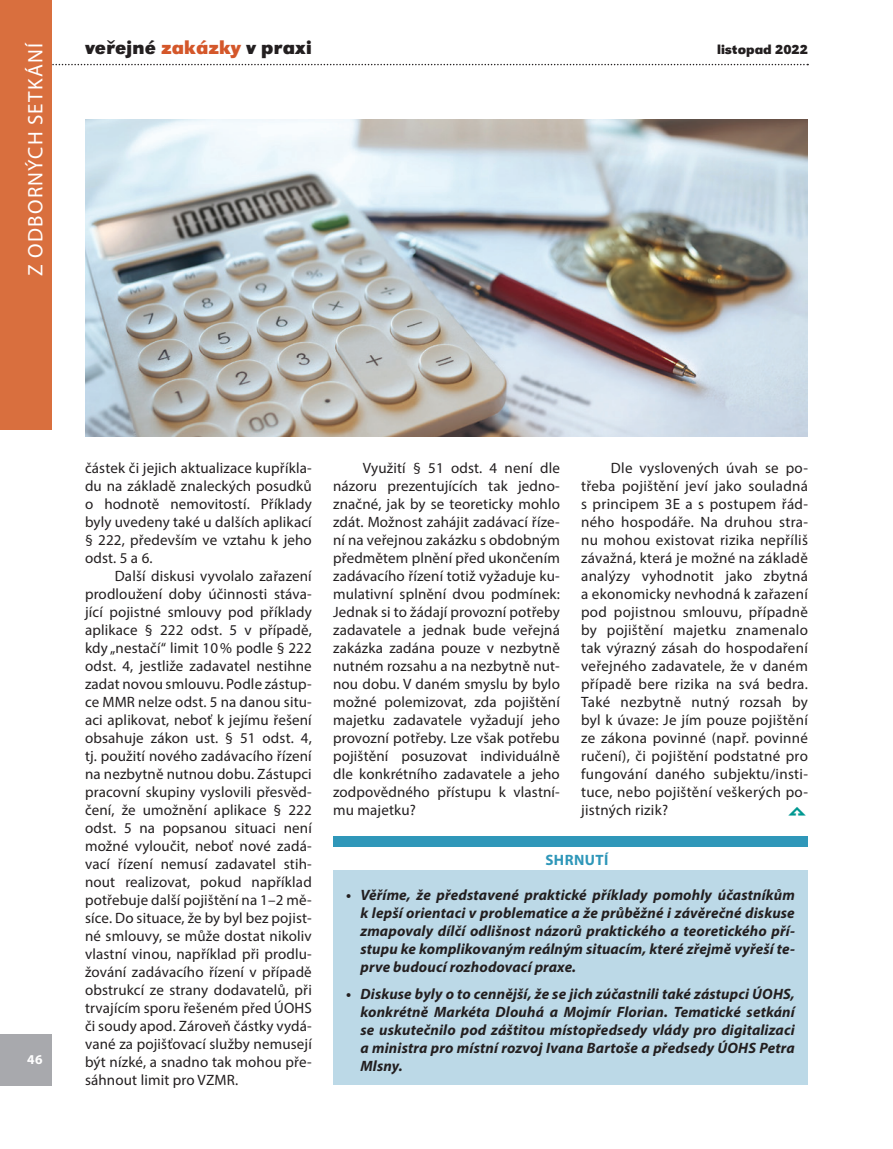
<style>
.page{position:relative;width:893px;height:1149px;background:#fff}
.page>*{position:absolute;margin:0;border:0;box-sizing:border-box;transform-origin:0 0}
.t1{font:21px "Myriad Pro";letter-spacing:.06em;color:#fff}
.t2{font:700 19.5px "URW Grotesk TEE";letter-spacing:.01em;color:#231f20}
.VZ_text{font:15px/18px "Myriad Pro";letter-spacing:.01em;color:#231f20;text-align:justify}
.VZ_text_bez_odsazeni{font:italic 700 15px/18px "Myriad Pro";letter-spacing:.01em;color:#231f20;text-align:justify}
.VZ_text_bez_odsazeni-2{font:15px/18px "Myriad Pro";letter-spacing:.01em;color:#231f20;text-align:justify}
.VZ_text_bez_odsazeni-3{font:700 15px "Myriad Pro";letter-spacing:.03em;color:#2f97b9}
.t3{font:700 13.5px "URW Grotesk TEE";color:#231f20}
.t4{font:700 13.5px "Myriad Pro";color:#fff}
.s1{color:#d4572a}
</style>
<div class="page">
<div style="left:0;top:1033px;width:51px;height:51px;background:#a8a9ad"></div>
<svg style="left:51px;top:64px;width:757px;height:1px"></svg>
<div style="left:0;top:0;width:51px;height:429px;background:#d96f3e"></div>
<div style="left:333px;top:870px;width:475px;height:214px;background:#bcd9e7"></div>
<div style="left:333px;top:836px;width:475px;height:10px;background:#2f97b9"></div>
<img style="left:85px;top:119px;width:723px;height:317px">
<p class="t1" style="left:23px;top:276px;width:235px;rotate:-90deg">Z ODBORNÝCH SETKÁNÍ</p>
<p class="t2" style="left:85px;top:36px;width:228px">veřejné <span class="s1">zakázky</span> v praxi</p>
<p class="t3" style="left:717px;top:41px;width:92px">listopad 2022</p>
<p class="t4" style="left:27px;top:1050px;width:17px">46</p>
<p class="VZ_text_bez_odsazeni-2" style="left:85px;top:458px;width:228px">částek či jejich aktualizace kupříkla&shy;du na základě znaleckých posudků o hodnotě nemovitostí. Příklady byly uvedeny také u dalších aplikací § 222, především ve vztahu k jeho odst. 5 a 6.</p>
<p class="VZ_text" style="left:85px;top:566px;width:228px;text-indent:30px">Další diskusi vyvolalo zařazení prodloužení doby účinnosti stáva&shy;jící pojistné smlouvy pod příklady aplikace § 222 odst. 5 v případě, kdy „nestačí“ limit 10% podle § 222 odst. 4, jestliže zadavatel nestihne zadat novou smlouvu. Podle zástup&shy;ce MMR nelze odst. 5 na danou situ&shy;aci aplikovat, neboť k jejímu řešení obsahuje zákon ust. § 51 odst. 4, tj. použití nového zadávacího řízení na nezbytně nutnou dobu. Zástupci pracovní skupiny vyslovili přesvěd&shy;čení, že umožnění aplikace § 222 odst. 5 na popsanou situaci není možné vyloučit, neboť nové zadá&shy;vací řízení nemusí zadavatel stih&shy;nout realizovat, pokud například potřebuje další pojištění na 1–2 mě&shy;síce. Do situace, že by byl bez pojist&shy;né smlouvy, se může dostat nikoliv vlastní vinou, například při prodlu&shy;žování zadávacího řízení v případě obstrukcí ze strany dodavatelů, při trvajícím sporu řešeném před ÚOHS či soudy apod. Zároveň částky vydá&shy;vané za pojišťovací služby nemusejí být nízké, a snadno tak mohou pře&shy;sáhnout limit pro VZMR.</p>
<p class="VZ_text" style="left:333px;top:458px;width:228px;text-indent:30px">Využití § 51 odst. 4 není dle názoru prezentujících tak jedno&shy;značné, jak by se teoreticky mohlo zdát. Možnost zahájit zadávací říze&shy;ní na veřejnou zakázku s obdobným předmětem plnění před ukončením zadávacího řízení totiž vyžaduje ku&shy;mulativní splnění dvou podmínek:<br>Jednak si to žádají provozní potřeby zadavatele a jednak bude veřejná zakázka zadána pouze v nezbytně nutném rozsahu a na nezbytně nut&shy;nou dobu. V daném smyslu by bylo možné polemizovat, zda pojištění majetku zadavatele vyžadují jeho provozní potřeby. Lze však potřebu pojištění posuzovat individuálně dle konkrétního zadavatele a jeho zodpovědného přístupu k vlastní&shy;mu majetku?</p>
<p class="VZ_text" style="left:581px;top:458px;width:228px;text-indent:30px">Dle vyslovených úvah se po&shy;třeba pojištění jeví jako souladná s principem 3E a s postupem řád&shy;ného hospodáře. Na druhou stra&shy;nu mohou existovat rizika nepříliš závažná, která je možné na základě analýzy vyhodnotit jako zbytná a ekonomicky nevhodná k zařazení pod pojistnou smlouvu, případně by pojištění majetku znamenalo tak výrazný zásah do hospodaření veřejného zadavatele, že v daném případě bere rizika na svá bedra.<br>Také nezbytně nutný rozsah by byl k úvaze: Je jím pouze pojištění ze zákona povinné (např. povinné ručení), či pojištění podstatné pro fungování daného subjektu/insti&shy;tuce, nebo pojištění veškerých po&shy;jistných rizik?</p>
<p class="VZ_text_bez_odsazeni-3" style="left:545px;top:849px;width:65px">SHRNUTÍ</p>
<p class="VZ_text_bez_odsazeni" style="left:360px;top:885px;width:436px;text-indent:-14px">• Věříme, že představené praktické příklady pomohly účastníkům k lepší orientaci v problematice a že průběžné i závěrečné diskuse zmapovaly dílčí odlišnost názorů praktického a teoretického pří&shy;stupu ke komplikovaným reálným situacím, které zřejmě vyřeší te&shy;prve budoucí rozhodovací praxe.</p>
<p class="VZ_text_bez_odsazeni" style="left:360px;top:983px;width:436px;text-indent:-14px">• Diskuse byly o to cennější, že se jich zúčastnili také zástupci ÚOHS, konkrétně Markéta Dlouhá a Mojmír Florian. Tematické setkání se uskutečnilo pod záštitou místopředsedy vlády pro digitalizaci a ministra pro místní rozvoj Ivana Bartoše a předsedy ÚOHS Petra Mlsny.</p>
</div>
